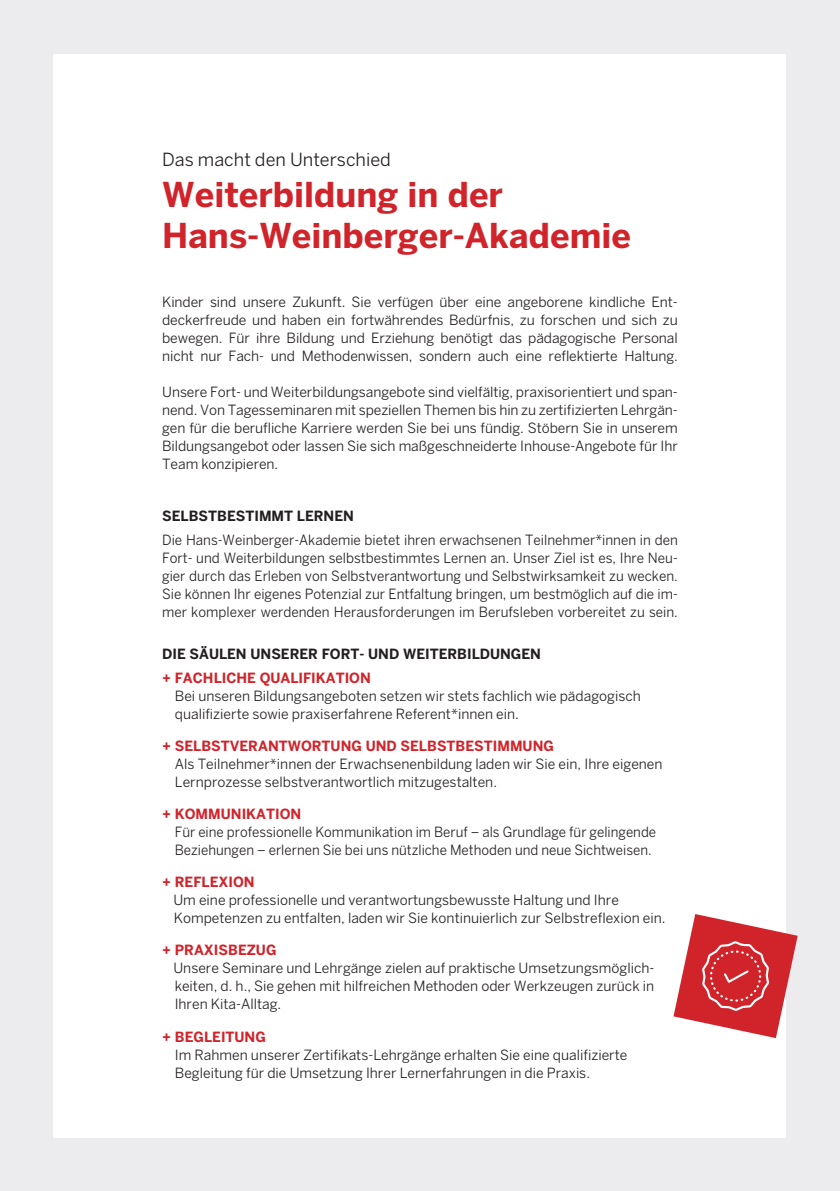
<style>
.page{position:relative;width:840px;height:1191px;background:#fff}
.page>*{position:absolute;margin:0;border:0;box-sizing:border-box;transform-origin:0 0}
.t1{font:700 34px/40.8px "Benton Sans";color:#d1232a}
.t2{font:18px "Benton Sans";color:#231f20}
.t3{font:14px/18px "Benton Sans";color:#231f20}
.t4{font:14px/18px "Benton Sans";color:#231f20;text-align:justify;scale:.96 1}
.t5{font:14px/18px "Benton Sans";color:#231f20;scale:.95 1}
.t6{font:700 14px "Benton Sans";color:#d1232a}
.t7{font:700 14px "Benton Sans";color:#231f20}
</style>
<div class="page">
<div style="left:0;top:0;width:839px;height:1191px;background:#ececee"></div>
<div style="left:54px;top:54px;width:731px;height:1083px;background:#fff"></div>
<svg style="left:673px;top:914px;width:124px;height:124px"></svg>
<p class="t2" style="left:162px;top:149px;width:230px">Das macht den Unterschied</p>
<h1 class="t1" style="left:162px;top:174px;width:470px">Weiterbildung in der<br>Hans-Weinberger-Akademie</h1>
<p class="t3" style="left:162px;top:292px;width:517px;text-align:justify">Kinder sind unsere Zukunft. Sie verfügen über eine angeborene kindliche Ent&shy;deckerfreude und haben ein fortwährendes Bedürfnis, zu forschen und sich zu bewegen. Für ihre Bildung und Erziehung benötigt das pädagogische Personal nicht nur Fach- und Methodenwissen, sondern auch eine reflektierte Haltung.</p>
<p class="t3" style="left:162px;top:382px;width:517px;text-align:justify">Unsere Fort- und Weiterbildungsangebote sind vielfältig, praxisorientiert und span&shy;nend. Von Tagesseminaren mit speziellen Themen bis hin zu zertifizierten Lehrgän&shy;gen für die berufliche Karriere werden Sie bei uns fündig. Stöbern Sie in unserem Bildungsangebot oder lassen Sie sich maßgeschneiderte Inhouse-Angebote für Ihr Team konzipieren.</p>
<p class="t7" style="left:162px;top:508px;width:193px">SELBSTBESTIMMT LERNEN</p>
<p class="t4" style="left:162px;top:531px;width:538px">Die Hans-Weinberger-Akademie bietet ihren erwachsenen Teilnehmer*innen in den Fort- und Weiterbildungen selbstbestimmtes Lernen an. Unser Ziel ist es, Ihre Neu&shy;gier durch das Erleben von Selbstverantwortung und Selbstwirksamkeit zu wecken.<br>Sie können Ihr eigenes Potenzial zur Entfaltung bringen, um bestmöglich auf die im&shy;mer komplexer werdenden Herausforderungen im Berufsleben vorbereitet zu sein.</p>
<p class="t7" style="left:162px;top:645px;width:380px">DIE SÄULEN UNSERER FORT- UND WEITERBILDUNGEN</p>
<p class="t6" style="left:162px;top:669px;width:210px">+ FACHLICHE QUALIFIKATION</p>
<p class="t3" style="left:175px;top:686px;width:467px">Bei unseren Bildungsangeboten setzen wir stets fachlich wie pädagogisch qualifizierte sowie praxiserfahrene Referent*innen ein.</p>
<p class="t6" style="left:162px;top:737px;width:393px">+ SELBSTVERANTWORTUNG UND SELBSTBESTIMMUNG</p>
<p class="t3" style="left:175px;top:754px;width:489px">Als Teilnehmer*innen der Erwachsenenbildung laden wir Sie ein, Ihre eigenen<br>Lernprozesse selbstverantwortlich mitzugestalten.</p>
<p class="t6" style="left:162px;top:805px;width:140px">+ KOMMUNIKATION</p>
<p class="t5" style="left:175px;top:822px;width:508px">Für eine professionelle Kommunikation im Beruf – als Grundlage für gelingende<br>Beziehungen – erlernen Sie bei uns nützliche Methoden und neue Sichtweisen.</p>
<p class="t6" style="left:162px;top:873px;width:94px">+ REFLEXION</p>
<p class="t3" style="left:173px;top:891px;width:493px">Um eine professionelle und verantwortungsbewusste Haltung und Ihre<br>Kompetenzen zu entfalten, laden wir Sie kontinuierlich zur Selbstreflexion ein.</p>
<p class="t6" style="left:162px;top:942px;width:116px">+ PRAXISBEZUG</p>
<p class="t3" style="left:173px;top:959px;width:482px;text-align:justify">Unsere Seminare und Lehrgänge zielen auf praktische Umsetzungsmöglich&shy;keiten, d. h., Sie gehen mit hilfreichen Methoden oder Werkzeugen zurück in Ihren Kita-Alltag.</p>
<p class="t6" style="left:162px;top:1028px;width:105px">+ BEGLEITUNG</p>
<p class="t3" style="left:175px;top:1045px;width:454px">Im Rahmen unserer Zertifikats-Lehrgänge erhalten Sie eine qualifizierte<br>Begleitung für die Umsetzung Ihrer Lernerfahrungen in die Praxis.</p>
</div>
